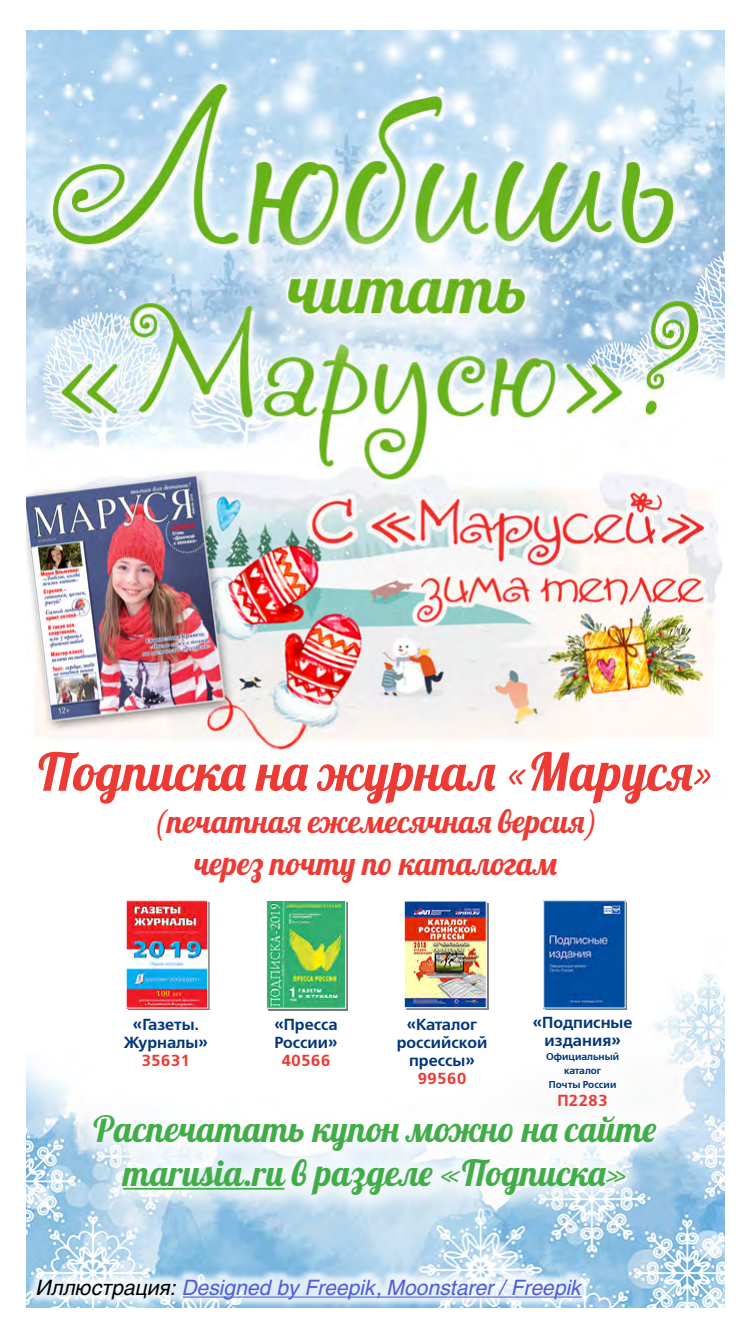
<style>
.page{position:relative;width:750px;height:1334px;background:#fff}
.page>*{position:absolute;margin:0;border:0;box-sizing:border-box;transform-origin:0 0}
.t1{font:52px "Lobster";color:#ec3a34}
.t2{font:36px/44px "Lobster";color:#41ad49;text-align:center}
.t3{font:32px/42px "Lobster";color:#ec3a34;text-align:center}
.t4{font:italic 21px "Helios C";color:#4f5cd6}
.t5{font:600 16px/18px "Free Set";color:#00377b;text-align:center}
.t6{font:600 16px "Free Set";color:#ec3a34}
.t7{font:600 10px/14px "Free Set";color:#00377b;text-align:center}
.s1{font-family:"Studio Script CG"}
.s2{color:#000}
</style>
<div class="page">
<img style="left:26px;top:30px;width:698px;height:1277px">
<div style="left:70px;top:1091px;width:610px;height:127px;background:#fff;opacity:.75"></div>
<hr style="left:123px;top:1188px;width:162px;height:2px;background:#41ad49">
<div style="left:406px;top:903px;width:83px;height:107px;background:#000;opacity:.5"></div>
<img style="left:406px;top:903px;width:79px;height:103px">
<div style="left:404px;top:901px;width:83px;height:107px;border:1px solid #fff"></div>
<div style="left:128px;top:902px;width:82px;height:108px;background:#000;opacity:.54"></div>
<img style="left:128px;top:902px;width:78px;height:104px">
<div style="left:126px;top:900px;width:82px;height:108px;border:1px solid #fff"></div>
<div style="left:268px;top:902px;width:80px;height:109px;background:#000;opacity:.54"></div>
<img style="left:268px;top:902px;width:76px;height:105px">
<div style="left:266px;top:900px;width:80px;height:109px;border:1px solid #fff"></div>
<div style="left:545px;top:902px;width:82px;height:108px;background:#000;opacity:.54"></div>
<img style="left:545px;top:902px;width:78px;height:104px">
<div style="left:543px;top:900px;width:82px;height:108px;border:1px solid #fff"></div>
<div style="left:26px;top:1269px;width:566px;height:40px;background:#fff;opacity:.75"></div>
<hr style="left:183px;top:1297px;width:399px;height:1px;background:#4f5cd6">
<h1 class="t1" style="left:38px;top:739px;width:676px">Подписка на журнал <span class="s1">«</span>Маруся<span class="s1">»</span></h1>
<h3 class="t3" style="left:153px;top:800px;width:446px">(печатная ежемесячная версия) через почту по каталогам</h3>
<p class="t5" style="left:124px;top:1015px;width:86px">«Газеты.<br>Журналы»</p>
<p class="t6" style="left:141px;top:1049px;width:51px">35631</p>
<p class="t5" style="left:274px;top:1015px;width:65px;text-align:left">«Пресса<br>России»</p>
<p class="t6" style="left:281px;top:1049px;width:51px">40566</p>
<p class="t5" style="left:397px;top:1015px;width:92px">«Каталог российской прессы»</p>
<p class="t6" style="left:417px;top:1067px;width:51px">99560</p>
<p class="t5" style="left:533px;top:1012px;width:101px">«Подписные издания»</p>
<p class="t7" style="left:546px;top:1049px;width:74px">Официальный каталог<br>Почты России</p>
<p class="t6" style="left:557px;top:1089px;width:52px">П2283</p>
<h2 class="t2" style="left:94px;top:1107px;width:565px">Распечатать купон можно на сайте marusia.ru в разделе «Подписка»</h2>
<h3 class="t4" style="left:36px;top:1275px;width:547px"><span class="s2">Иллюстрация:</span> Designed by Freepik, Moonstarer / Freepik</h3>
</div>
